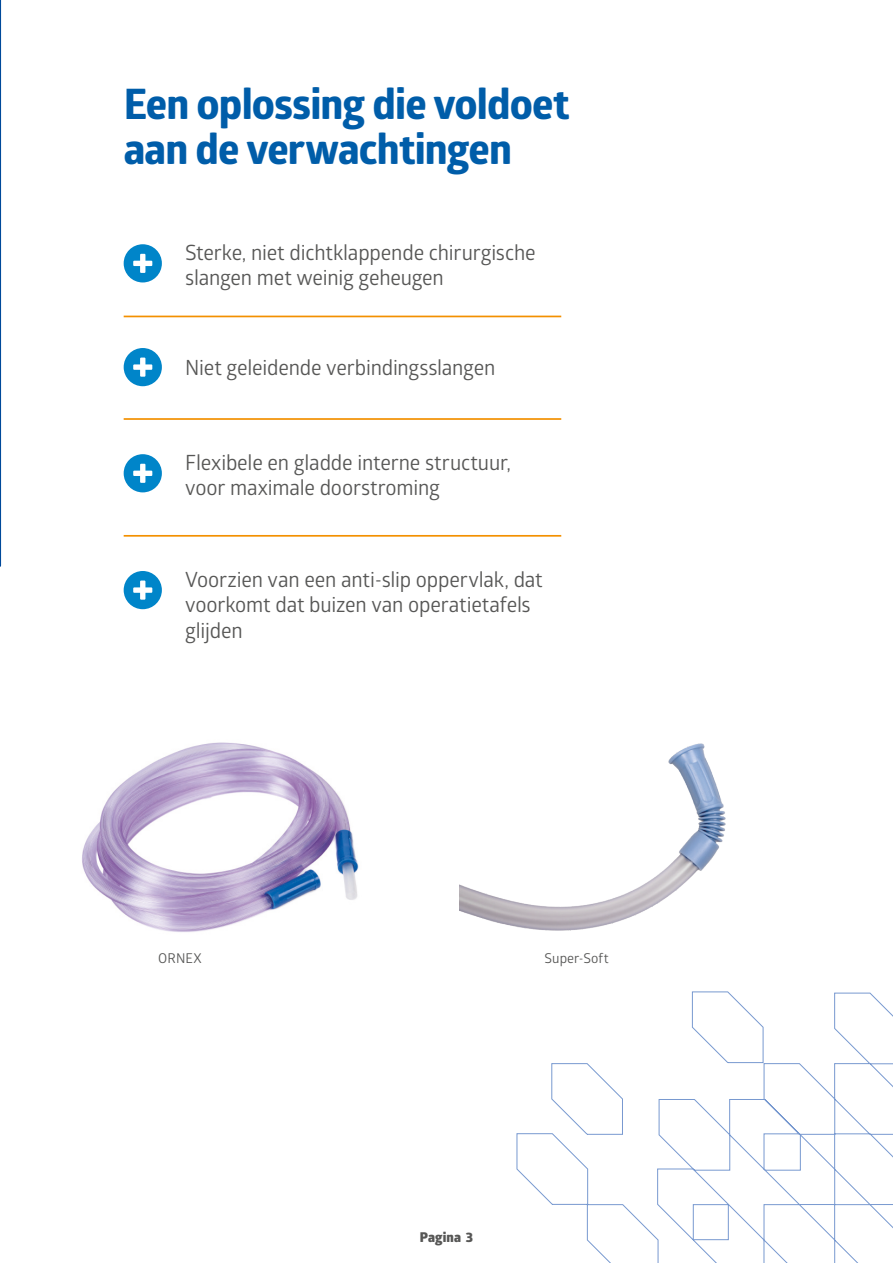
<style>
.page{position:relative;width:893px;height:1263px;background:#fff}
.page>*{position:absolute;margin:0;border:0;box-sizing:border-box;transform-origin:0 0}
.MEDLINE_-_Headline__L{font:700 42px/45px "Globerx";letter-spacing:-.02em;color:#005da9}
.MEDLINE_-_Body_-_bullet{font:21px/25.5px "Glober";letter-spacing:-.01em;color:#575756}
.t1{font:13.5px "Glober";letter-spacing:.005em;color:#575756}
.t2{font:800 13.5px "Glober";letter-spacing:.005em;color:#575756}
</style>
<div class="page">
<svg style="left:0;top:0;width:1px;height:567px"></svg>
<hr style="left:124px;top:316px;width:437px;height:1px;background:#f39000">
<hr style="left:124px;top:418px;width:437px;height:2px;background:#f39000">
<hr style="left:124px;top:535px;width:437px;height:2px;background:#f39000">
<svg style="left:516px;top:991px;width:377px;height:272px"></svg>
<div style="left:124px;top:244px;width:38px;height:38px;background:#0085c9;border-radius:50%"></div>
<div style="left:140px;top:254px;width:5px;height:19px;background:#fff"></div>
<div style="left:133px;top:261px;width:19px;height:5px;background:#fff"></div>
<div style="left:124px;top:348px;width:38px;height:38px;background:#0085c9;border-radius:50%"></div>
<div style="left:140px;top:358px;width:5px;height:19px;background:#fff"></div>
<div style="left:133px;top:364px;width:19px;height:6px;background:#fff"></div>
<div style="left:124px;top:454px;width:38px;height:38px;background:#0085c9;border-radius:50%"></div>
<div style="left:140px;top:464px;width:5px;height:19px;background:#fff"></div>
<div style="left:133px;top:471px;width:19px;height:5px;background:#fff"></div>
<div style="left:124px;top:571px;width:38px;height:38px;background:#0085c9;border-radius:50%"></div>
<div style="left:140px;top:580px;width:5px;height:20px;background:#fff"></div>
<div style="left:133px;top:587px;width:19px;height:6px;background:#fff"></div>
<img style="left:459px;top:743px;width:267px;height:188px">
<img style="left:82px;top:742px;width:277px;height:190px">
<p class="MEDLINE_-_Headline__L" style="left:124px;top:81px;width:447px">Een oplossing die voldoet aan de verwachtingen</p>
<p class="MEDLINE_-_Body_-_bullet" style="left:185px;top:238px;width:352px">Sterke, niet dichtklappende chirurgische slangen met weinig geheugen</p>
<p class="MEDLINE_-_Body_-_bullet" style="left:185px;top:354px;width:312px">Niet geleidende verbindingsslangen</p>
<p class="MEDLINE_-_Body_-_bullet" style="left:185px;top:448px;width:327px">Flexibele en gladde interne structuur, voor maximale doorstroming</p>
<p class="MEDLINE_-_Body_-_bullet" style="left:185px;top:566px;width:359px">Voorzien van een anti-slip oppervlak, dat voorkomt dat buizen van operatietafels glijden</p>
<p class="t1" style="left:158px;top:949px;width:45px">ORNEX</p>
<p class="t1" style="left:544px;top:949px;width:66px">Super-Soft</p>
<p class="t2" style="left:420px;top:1227px;width:55px">Pagina 3</p>
</div>
